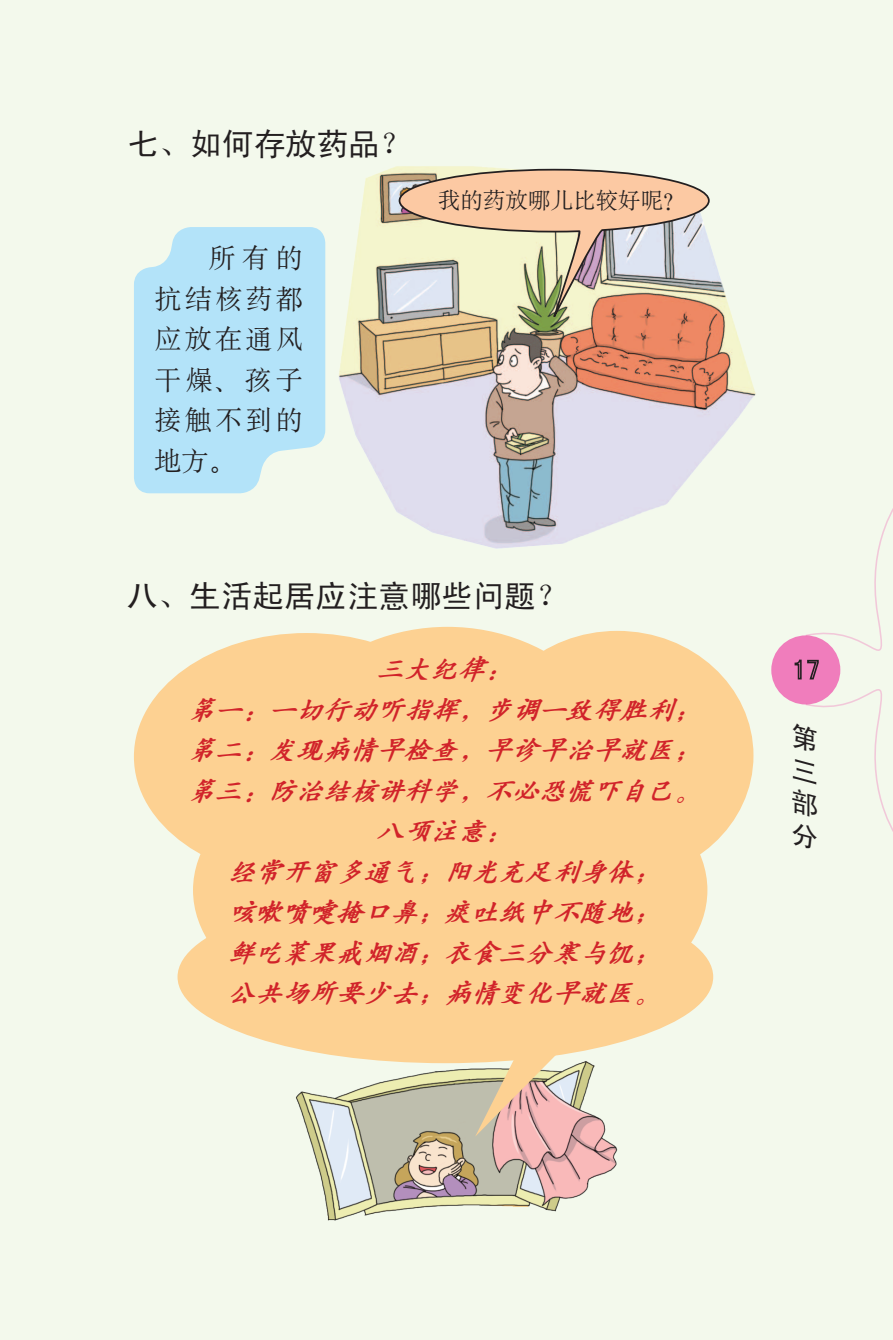
<style>
.page{position:relative;width:893px;height:1340px;background:#fff}
.page>*{position:absolute;margin:0;border:0;box-sizing:border-box;transform-origin:0 0}
.t1{font:31.5px "Sim Hei";color:#231f20}
.t2{font:italic 27px/40.5px "H Yc 3 gj";color:#d1232a;text-align:center}
.t3{font:27px/40.5px "H Ya 6 gj";letter-spacing:.125em;color:#231f20;text-align:justify}
.t4{font:22.5px "H Ya 6 gj";color:#231f20}
</style>
<div class="page">
<div style="left:0;top:0;width:893px;height:1339px;background:#f3f9ec"></div>
<div style="left:771px;top:635px;width:69px;height:69px;background:#f07dbc;border-radius:50%"></div>
<svg style="left:804px;top:508px;width:89px;height:145px"></svg>
<svg style="left:794px;top:659px;width:25px;height:21px"></svg>
<img style="left:279px;top:1039px;width:352px;height:182px">
<svg style="left:134px;top:227px;width:167px;height:266px;background:#b7e4f8"></svg>
<div style="left:134px;top:633px;width:345px;height:247px;background:#fdd192;border-radius:50%"></div>
<div style="left:251px;top:627px;width:393px;height:373px;background:#fdd192;border-radius:50%"></div>
<div style="left:481px;top:631px;width:272px;height:249px;background:#fdd192;border-radius:50%"></div>
<div style="left:193px;top:740px;width:514px;height:299px;background:#fdd192;border-radius:50%"></div>
<div style="left:178px;top:890px;width:535px;height:173px;background:#fdd192;border-radius:50%"></div>
<svg style="left:475px;top:1049px;width:115px;height:87px"></svg>
<img style="left:301px;top:166px;width:455px;height:383px">
<svg style="left:398px;top:168px;width:313px;height:150px;background:#ddc8ae"></svg>
<svg style="left:792px;top:686px;width:101px;height:146px"></svg>
<p class="t1" style="left:128px;top:128px;width:285px">七、如何存放药品？</p>
<p class="t3" style="left:154px;top:238px;width:150px;text-indent:54px">所有的抗结核药都应放在通风干燥、孩子接触不到的地方。</p>
<p class="t4" style="left:438px;top:189px;width:249px">我的药放哪儿比较好呢？</p>
<p class="t1" style="left:127px;top:579px;width:443px">八、生活起居应注意哪些问题？</p>
<p class="t2" style="left:188px;top:649px;width:524px">三大纪律：<br>第一：一切行动听指挥，步调一致得胜利；第二：发现病情早检查，早诊早治早就医；第三：防治结核讲科学，不必恐慌吓自己。八项注意：<br>经常开窗多通气；阳光充足利身体；<br>咳嗽喷嚏掩口鼻；痰吐纸中不随地；<br>鲜吃菜果戒烟酒；衣食三分寒与饥；<br>公共场所要少去；病情变化早就医。</p>
</div>
